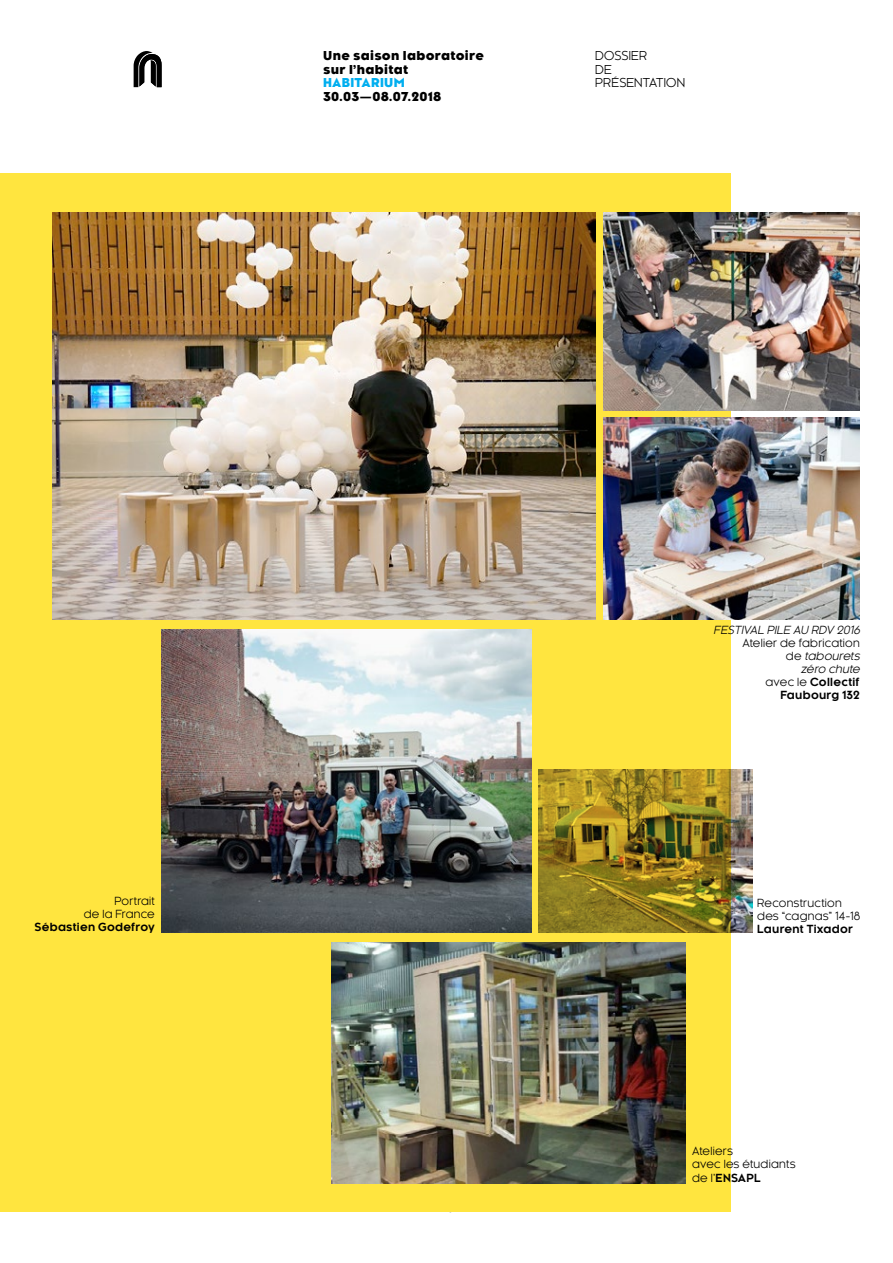
<style>
.page{position:relative;width:893px;height:1263px;background:#fff}
.page>*{position:absolute;margin:0;border:0;box-sizing:border-box;transform-origin:0 0}
.t1{font:800 12px/13.5px "Kessel 105";letter-spacing:.025em;color:#000}
.t2{font:12px/13.5px "Kessel 105";letter-spacing:.015em;color:#000}
.t3{font:800 12px "Kessel 105";letter-spacing:.015em;color:#00aeef}
.t4{font:10.95px/13px "Kessel 105";letter-spacing:.025em;color:#000;text-align:right}
.t5{font:700 10.95px "Kessel 105";letter-spacing:.025em;color:#000}
.t6{font:italic 10.95px "Kessel 105";color:#000}
.s1{font-style:italic}
.s2{font-weight:700}
</style>
<div class="page">
<svg style="left:134px;top:51px;width:28px;height:36px"></svg>
<div style="left:0;top:174px;width:730px;height:1038px;background:#ffe53f"></div>
<img style="left:331px;top:943px;width:354px;height:240px">
<img style="left:162px;top:629px;width:369px;height:304px">
<img style="left:52px;top:213px;width:543px;height:407px">
<img style="left:604px;top:213px;width:256px;height:197px">
<img style="left:604px;top:417px;width:256px;height:202px">
<img style="left:539px;top:769px;width:214px;height:164px">
<p class="t1" style="left:323px;top:49px;width:162px">Une saison laboratoire sur l’habitat</p>
<p class="t3" style="left:323px;top:76px;width:83px">HABITARIUM</p>
<p class="t1" style="left:323px;top:90px;width:120px">30.03—08.07.2018</p>
<p class="t2" style="left:595px;top:49px;width:91px">DOSSIER<br>DE<br>PRÉSENTATION</p>
<p class="t4" style="left:84px;top:894px;width:73px">Portrait<br>de la France</p>
<p class="t5" style="left:35px;top:921px;width:122px">Sébastien Godefroy</p>
<p class="t6" style="left:714px;top:624px;width:150px">FESTIVAL PILE AU RDV 2016</p>
<p class="t4" style="left:742px;top:636px;width:121px">Atelier de fabrication d e <span class="s1">tabourets<br>zéro chute<br></span>avec le <span class="s2">Collectif<br>Faubourg 132</span></p>
<p class="t4" style="left:757px;top:896px;width:105px;text-align:left">Reconstruction des “cagnas” 14-18</p>
<p class="t5" style="left:757px;top:923px;width:97px">Laurent Tixador</p>
<p class="t4" style="left:692px;top:1145px;width:105px;text-align:left">Ateliers<br>avec les étudiants de l’<span class="s2">ENSAPL</span></p>
</div>
